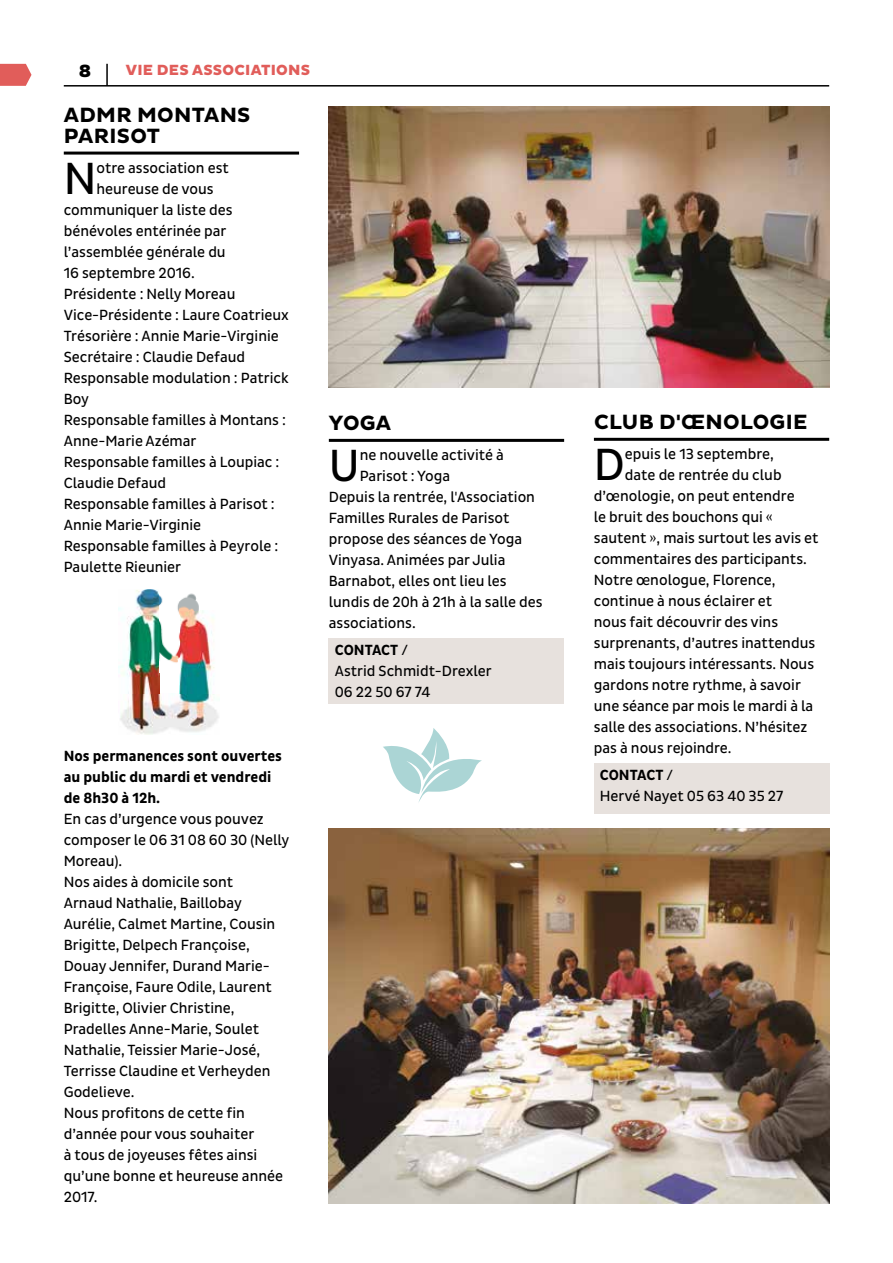
<style>
.page{position:relative;width:893px;height:1263px;background:#fff}
.page>*{position:absolute;margin:0;border:0;box-sizing:border-box;transform-origin:0 0}
.t1{font:45.9px "Pluto Sans Cond";color:#000}
.t2{font:700 21px/21px "Pluto Sans";letter-spacing:.015em;color:#000}
.t3{font:800 18px "Pluto Sans";color:#000}
.t4{font:15px/21px "Pluto Sans Cond";color:#000}
.t5{font:700 15px/21px "Pluto Sans Cond";color:#000}
.t6{font:800 15px "Pluto Sans";letter-spacing:.015em;color:#e15d5a}
.s1{font-weight:700}
</style>
<div class="page">
<hr style="left:64px;top:85px;width:765px;height:2px;background:#000">
<hr style="left:106px;top:64px;width:2px;height:22px;background:#000">
<svg style="left:0;top:64px;width:32px;height:22px"></svg>
<svg style="left:383px;top:728px;width:99px;height:74px"></svg>
<hr style="left:64px;top:152px;width:235px;height:3px;background:#000">
<hr style="left:329px;top:439px;width:235px;height:3px;background:#000">
<div style="left:329px;top:638px;width:235px;height:65px;background:#e7e1dd"></div>
<img style="left:329px;top:106px;width:500px;height:281px">
<img style="left:329px;top:828px;width:500px;height:375px">
<hr style="left:594px;top:438px;width:235px;height:3px;background:#000">
<div style="left:594px;top:763px;width:235px;height:51px;background:#e7e1dd"></div>
<img style="left:120px;top:693px;width:100px;height:42px">
<img style="left:119px;top:589px;width:41px;height:104px">
<img style="left:179px;top:610px;width:36px;height:83px">
<img style="left:159px;top:589px;width:21px;height:84px">
<img style="left:179px;top:589px;width:20px;height:21px">
<p class="t3" style="left:79px;top:61px;width:14px">8</p>
<p class="t6" style="left:126px;top:61px;width:186px">VIE DES ASSOCIATIONS</p>
<h2 class="t2" style="left:64px;top:105px;width:188px">ADMR MONTANS<br>PARISOT</h2>
<h1 class="t1" style="left:64px;top:152px;width:34px">N</h1>
<p class="t4" style="left:96px;top:157px;width:134px">otre association est</p>
<p class="t4" style="left:96px;top:178px;width:119px">heureuse de vous</p>
<p class="t4" style="left:64px;top:199px;width:170px">communiquer la liste des</p>
<p class="t4" style="left:64px;top:220px;width:164px">bénévoles entérinée par</p>
<p class="t4" style="left:64px;top:241px;width:163px">l’assemblée générale du</p>
<p class="t4" style="left:64px;top:262px;width:132px">16 septembre 2016.</p>
<p class="t4" style="left:64px;top:283px;width:173px">Présidente : Nelly Moreau</p>
<p class="t4" style="left:64px;top:304px;width:227px">Vice-Présidente : Laure Coatrieux</p>
<p class="t4" style="left:64px;top:325px;width:217px">Trésorière : Annie Marie-Virginie</p>
<p class="t4" style="left:64px;top:346px;width:183px">Secrétaire : Claudie Defaud</p>
<p class="t4" style="left:64px;top:367px;width:226px">Responsable modulation : Patrick</p>
<p class="t4" style="left:64px;top:388px;width:27px">Boy</p>
<p class="t4" style="left:64px;top:409px;width:224px">Responsable familles à Montans :</p>
<p class="t4" style="left:64px;top:430px;width:134px">Anne-Marie Azémar</p>
<p class="t4" style="left:64px;top:451px;width:217px">Responsable familles à Loupiac :</p>
<p class="t4" style="left:64px;top:472px;width:104px">Claudie Defaud</p>
<p class="t4" style="left:64px;top:493px;width:213px">Responsable familles à Parisot :</p>
<p class="t4" style="left:64px;top:514px;width:139px">Annie Marie-Virginie</p>
<p class="t4" style="left:64px;top:535px;width:216px">Responsable familles à Peyrole :</p>
<p class="t4" style="left:64px;top:556px;width:119px">Paulette Rieunier</p>
<h2 class="t2" style="left:329px;top:413px;width:64px">YOGA</h2>
<h1 class="t1" style="left:329px;top:439px;width:32px">U</h1>
<p class="t4" style="left:360px;top:444px;width:146px">ne nouvelle activité à</p>
<p class="t4" style="left:360px;top:465px;width:92px">Parisot : Yoga</p>
<p class="t4" style="left:329px;top:486px;width:208px">Depuis la rentrée, l'Association</p>
<p class="t4" style="left:329px;top:507px;width:182px">Familles Rurales de Parisot</p>
<p class="t4" style="left:329px;top:528px;width:195px">propose des séances de Yoga</p>
<p class="t4" style="left:329px;top:549px;width:178px">Vinyasa. Animées par Julia</p>
<p class="t4" style="left:329px;top:570px;width:179px">Barnabot, elles ont lieu les</p>
<p class="t4" style="left:329px;top:591px;width:215px">lundis de 20h à 21h à la salle des</p>
<p class="t4" style="left:329px;top:612px;width:89px">associations.</p>
<p class="t4" style="left:335px;top:640px;width:158px"><span class="s1">CONTACT</span> /<br>Astrid Schmidt-Drexler<br>06 22 50 67 74</p>
<p class="t5" style="left:64px;top:745px;width:220px">Nos permanences sont ouvertes au public du mardi et vendredi de 8h30 à 12h.</p>
<p class="t4" style="left:64px;top:808px;width:227px">En cas d’urgence vous pouvez composer le 06 31 08 60 30 (Nelly<br>Moreau).<br>Nos aides à domicile sont<br>Arnaud Nathalie, Baillobay<br>Aurélie, Calmet Martine, Cousin<br>Brigitte, Delpech Françoise,<br>Douay Jennifer, Durand Marie-<br>Françoise, Faure Odile, Laurent<br>Brigitte, Olivier Christine,<br>Pradelles Anne-Marie, Soulet<br>Nathalie, Teissier Marie-José,<br>Terrisse Claudine et Verheyden<br>Godelieve.<br>Nous profitons de cette fin d’année pour vous souhaiter<br>à tous de joyeuses fêtes ainsi qu’une bonne et heureuse année<br>2017.</p>
<h2 class="t2" style="left:594px;top:412px;width:215px">CLUB D'ŒNOLOGIE</h2>
<h1 class="t1" style="left:594px;top:438px;width:33px">D</h1>
<p class="t4" style="left:625px;top:443px;width:150px">epuis le 13 septembre,</p>
<p class="t4" style="left:625px;top:464px;width:158px">date de rentrée du club</p>
<p class="t4" style="left:594px;top:485px;width:202px">d’œnologie, on peut entendre</p>
<p class="t4" style="left:594px;top:506px;width:181px">le bruit des bouchons qui «</p>
<p class="t4" style="left:594px;top:527px;width:226px">sautent », mais surtout les avis et</p>
<p class="t4" style="left:594px;top:548px;width:214px">commentaires des participants.</p>
<p class="t4" style="left:594px;top:569px;width:183px">Notre œnologue, Florence,</p>
<p class="t4" style="left:594px;top:590px;width:180px">continue à nous éclairer et</p>
<p class="t4" style="left:594px;top:611px;width:186px">nous fait découvrir des vins</p>
<p class="t4" style="left:594px;top:632px;width:223px">surprenants, d’autres inattendus</p>
<p class="t4" style="left:594px;top:653px;width:222px">mais toujours intéressants. Nous</p>
<p class="t4" style="left:594px;top:674px;width:209px">gardons notre rythme, à savoir</p>
<p class="t4" style="left:594px;top:695px;width:221px">une séance par mois le mardi à la</p>
<p class="t4" style="left:594px;top:716px;width:215px">salle des associations. N’hésitez</p>
<p class="t4" style="left:594px;top:737px;width:139px">pas à nous rejoindre.</p>
<p class="t4" style="left:600px;top:765px;width:185px"><span class="s1">CONTACT</span> /<br>Hervé Nayet 05 63 40 35 27</p>
</div>
